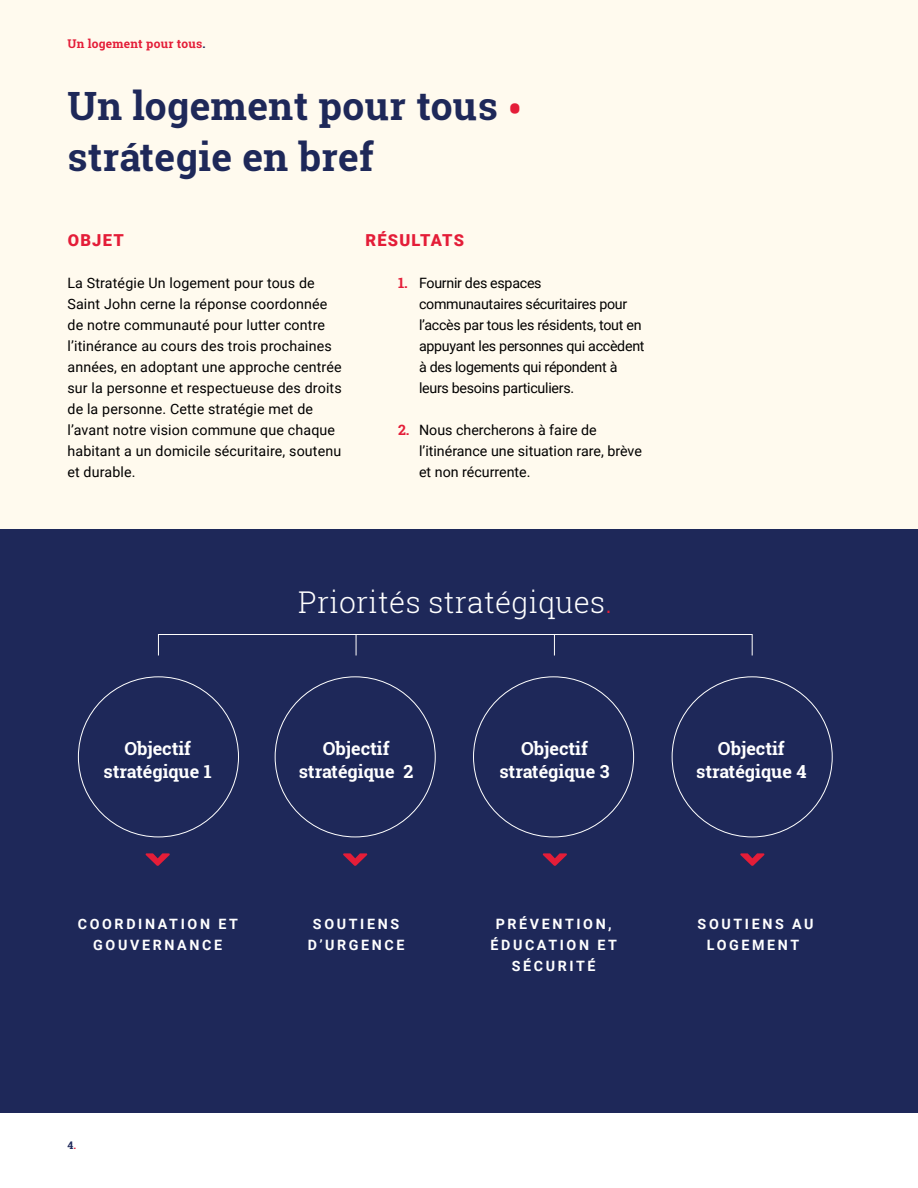
<style>
.page{position:relative;width:918px;height:1188px;background:#fff}
.page>*{position:absolute;margin:0;border:0;box-sizing:border-box;transform-origin:0 0}
.t1{font:700 39px/51px "Roboto Slab";letter-spacing:.01em;color:#1e2859}
.t2{font:300 30px "Roboto Slab";letter-spacing:.01em;color:#fff}
.t3{font:700 18px/22.5px "Roboto Slab";color:#fff;text-align:center}
.t4{font:900 16.5px "Roboto";letter-spacing:.075em;color:#e41d38}
.t5{font:14.25px/21px "Roboto";letter-spacing:.01em;color:#000}
.t6{font:14.25px/21px "Roboto";letter-spacing:-.02em;color:#000}
.t7{font:700 14.25px/21px "Roboto";letter-spacing:.185em;color:#fff;text-align:center}
.t8{font:700 12px "Roboto Slab";letter-spacing:.02em;color:#e41d38}
.t9{font:700 10.5px "Roboto Slab";color:#1e2859}
.s1{color:#1e2859}
.s2{color:#e41d38}
.s3{font-family:"Roboto Slab";font-weight:700;color:#e41d38}
</style>
<div class="page">
<div style="left:0;top:0;width:918px;height:530px;background:#fffaee"></div>
<div style="left:0;top:530px;width:918px;height:583px;background:#1e2859"></div>
<svg style="left:145px;top:853px;width:25px;height:13px"></svg>
<svg style="left:542px;top:853px;width:25px;height:13px"></svg>
<svg style="left:343px;top:853px;width:25px;height:13px"></svg>
<svg style="left:740px;top:853px;width:25px;height:13px"></svg>
<div style="left:158px;top:634px;width:594px;height:22px;border:1px solid #fffefc"></div>
<svg style="left:356px;top:634px;width:1px;height:22px"></svg>
<svg style="left:554px;top:634px;width:1px;height:22px"></svg>
<p class="t8" style="left:68px;top:35px;width:140px">Un logement pour tous<span class="s1">.</span></p>
<h1 class="t1" style="left:68px;top:80px;width:456px">Un logement pour tous <span class="s2">• </span>strátegie en bref</h1>
<p class="t4" style="left:68px;top:229px;width:58px">OBJET</p>
<p class="t5" style="left:68px;top:272px;width:276px">La Stratégie Un logement pour tous de Saint John cerne la réponse coordonnée de notre communauté pour lutter contre l’itinérance au cours des trois prochaines années, en adoptant une approche centrée sur la personne et respectueuse des droits de la personne. Cette stratégie met de l’avant notre vision commune que chaque habitant a un domicile sécuritaire, soutenu et durable.</p>
<p class="t4" style="left:365px;top:229px;width:100px">RÉSULTATS</p>
<p class="t6" style="left:419px;top:272px;width:227px;text-indent:-21px"><span class="s3">1.</span> Fournir des espaces communautaires sécuritaires pour l’accès par tous les résidents, tout en appuyant les personnes qui accèdent à des logements qui répondent à leurs besoins particuliers.</p>
<p class="t5" style="left:419px;top:419px;width:224px;text-indent:-21px"><span class="s3">2.</span> Nous chercherons à faire de l’itinérance une situation rare, brève et non récurrente.</p>
<h2 class="t2" style="left:298px;top:582px;width:316px">Priorités stratégiques<span class="s2">.</span></h2>
<p class="t3" style="left:104px;top:737px;width:110px">Objectif stratégique 1</p>
<p class="t3" style="left:299px;top:737px;width:116px">Objectif stratégique 2</p>
<p class="t3" style="left:499px;top:737px;width:112px">Objectif stratégique 3</p>
<p class="t3" style="left:696px;top:737px;width:112px">Objectif stratégique 4</p>
<p class="t7" style="left:78px;top:912px;width:162px">COORDINATION ET<br>GOUVERNANCE</p>
<p class="t7" style="left:308px;top:912px;width:98px">SOUTIENS<br>D’URGENCE</p>
<p class="t7" style="left:490px;top:912px;width:128px">PRÉVENTION,<br>ÉDUCATION ET<br>SÉCURITÉ</p>
<p class="t7" style="left:698px;top:912px;width:118px">SOUTIENS AU<br>LOGEMENT</p>
<p class="t9" style="left:68px;top:1138px;width:10px">4<span class="s2">.</span></p>
</div>
